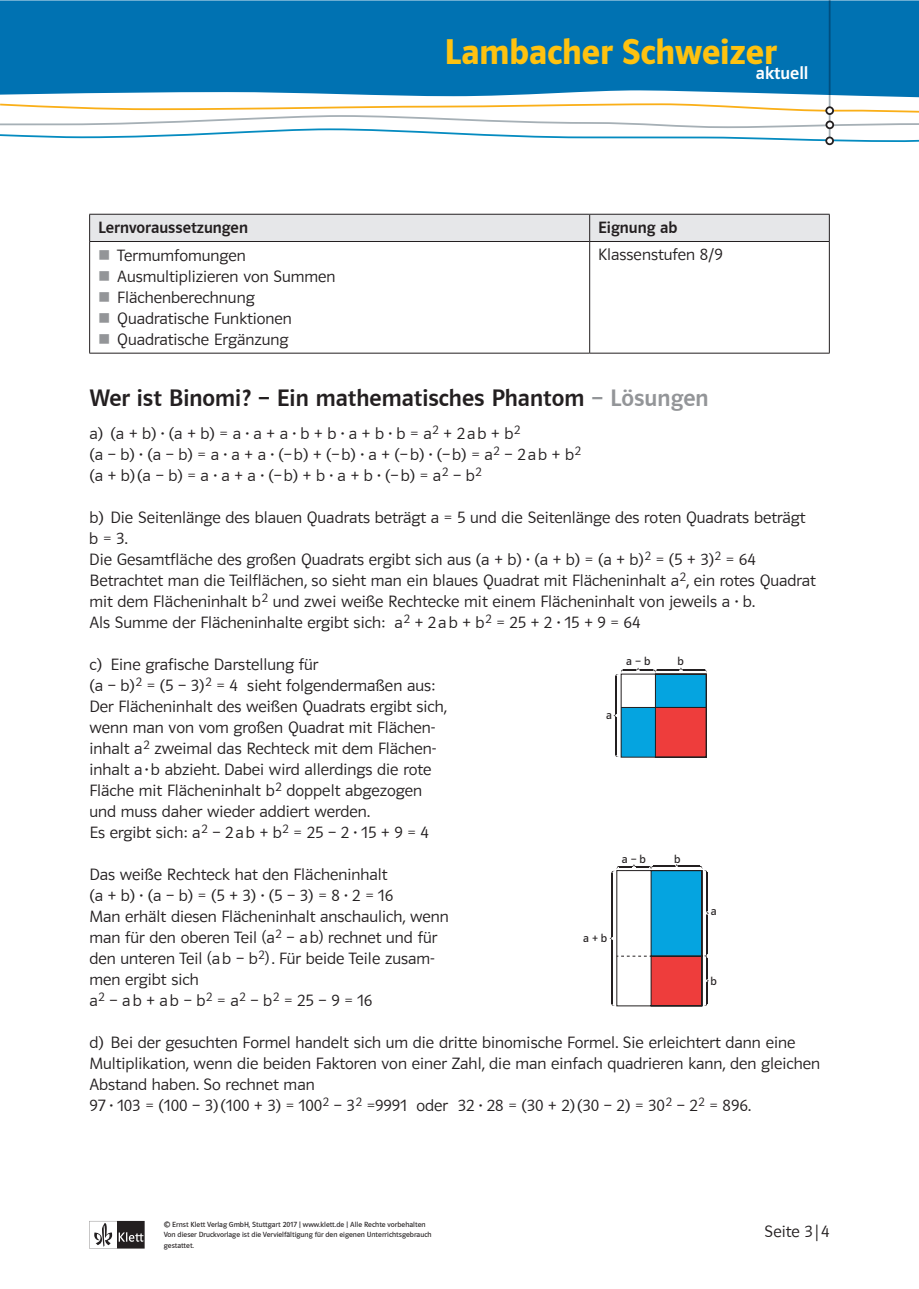
<style>
.page{position:relative;width:919px;height:1289px;background:#fff}
.page>*{position:absolute;margin:0;border:0;box-sizing:border-box;transform-origin:0 0}
.t1{font:36px "Polo ST11 K Hfett";color:#fec210}
.t2{font:24px "Polo MA11 K Krftg";color:#231f20}
.t3{font:16.5px/21px "Polo MA11 K Leicht";color:#231f20}
.t4{font:16.5px "Polo MA11 K Krftg";color:#231f20}
.t5{font:11.7px "Polo MA11 K Buch";color:#231f20}
.t6{font:7.5px/10.5px "Polo MA11 K Buch";color:#231f20}
.s1{color:#939598}
.s2{font-size:16.8px}
.s3{font-family:"Minion Pro"}
</style>
<div class="page">
<div style="left:0;top:0;width:918px;height:90px;background:#0072b2"></div>
<svg style="left:0;top:90px;width:918px;height:56px"></svg>
<svg style="left:0;top:102px;width:918px;height:40px"></svg>
<hr style="left:828px;top:0;width:2px;height:139px;background:#a6b0b6">
<div style="left:826px;top:107px;width:7px;height:7px;background:#fff;border-radius:50%"></div>
<div style="left:825px;top:106px;width:8px;height:9px;border:2px solid #231f20;border-radius:50%"></div>
<div style="left:826px;top:121px;width:7px;height:7px;background:#fff;border-radius:50%"></div>
<div style="left:825px;top:121px;width:9px;height:8px;border:2px solid #231f20;border-radius:50%"></div>
<div style="left:826px;top:137px;width:7px;height:7px;background:#fff;border-radius:50%"></div>
<div style="left:825px;top:136px;width:8px;height:9px;border:2px solid #231f20;border-radius:50%"></div>
<svg style="left:89px;top:1220px;width:56px;height:28px"></svg>
<div style="left:89px;top:214px;width:741px;height:27px;background:#e6e7e9"></div>
<hr style="left:89px;top:241px;width:500px;height:1px;background:#231f20">
<hr style="left:89px;top:242px;width:1px;height:111px;background:#231f20">
<hr style="left:589px;top:241px;width:240px;height:1px;background:#231f20">
<hr style="left:589px;top:242px;width:1px;height:111px;background:#231f20">
<hr style="left:829px;top:242px;width:1px;height:111px;background:#231f20">
<hr style="left:89px;top:353px;width:500px;height:1px;background:#231f20">
<hr style="left:589px;top:353px;width:240px;height:1px;background:#231f20">
<svg style="left:613px;top:667px;width:93px;height:90px"></svg>
<svg style="left:609px;top:864px;width:99px;height:142px"></svg>
<h1 class="t1" style="left:444px;top:31px;width:365px">Lambacher Schweizer<sub>aktuell</sub></h1>
<p class="t4" style="left:98px;top:218px;width:151px">Lernvoraussetzungen</p>
<p class="t4" style="left:598px;top:218px;width:81px">Eignung ab</p>
<p class="t3" style="left:98px;top:244px;width:149px"><span class="s1">■</span> Termumfomungen</p>
<p class="t3" style="left:98px;top:265px;width:239px"><span class="s1">■</span> Ausmultiplizieren von Summen</p>
<p class="t3" style="left:98px;top:286px;width:158px"><span class="s1">■</span> Flächenberechnung</p>
<p class="t3" style="left:98px;top:307px;width:195px"><span class="s1">■</span> Quadratische Funktionen</p>
<p class="t3" style="left:98px;top:328px;width:192px"><span class="s1">■</span> Quadratische Ergänzung</p>
<p class="t3" style="left:598px;top:244px;width:126px">Klassenstufen 8/9</p>
<h2 class="t2" style="left:89px;top:384px;width:620px">Wer ist Binomi? – Ein mathematisches Phantom <span class="s1">– Lösungen</span></h2>
<p class="t3" style="left:89px;top:423px;width:493px">a) (a + b)·(a + b) = a·a + a·b + b·a + b·b = a<sup>2</sup> + 2ab + b<sup>2<br></sup>(a – b)·(a – b) = a·a + a·(–b) + (–b)·a + (–b)·(–b) = a<sup>2</sup> – 2ab + b<sup>2 </sup>(a + b)(a – b) = a·a + a·(–b) + b·a + b·(–b) = a<sup>2</sup> – b<sup>2</sup></p>
<p class="t3" style="left:89px;top:507px;width:728px">b) Die Seitenlänge des blauen Quadrats beträgt a = 5 und die Seitenlänge des roten Quadrats beträgt b=3.<br>Die Gesamtfläche des großen Quadrats ergibt sich aus (a + b)·(a + b) = (a + b)<sup>2</sup> = (5 + 3)<sup>2</sup> = 64<br>Betrachtet man die Teilflächen, so sieht man ein blaues Quadrat mit Flächeninhalt a<sup>2</sup>, ein rotes Quadrat mit dem Flächeninhalt b<sup>2</sup> und zwei weiße Rechtecke mit einem Flächeninhalt von jeweils a·b.<br>Als Summe der Flächeninhalte ergibt sich: a<sup>2</sup> + 2ab + b<sup>2</sup> = 25 + 2·15 + 9 = 64</p>
<p class="t3" style="left:89px;top:654px;width:359px">c) Eine grafische Darstellung für<br>(a – b)<sup>2</sup> = (5 – 3)<sup>2</sup> = 4 sieht folgendermaßen aus:<br>Der Flächeninhalt des weißen Quadrats ergibt sich, wenn man von vom großen Quadrat mit Flächen&shy;inhalt a<sup>2</sup> zweimal das Rechteck mit dem Flächen&shy;inhalt a·b abzieht. Dabei wird allerdings die rote Fläche mit Flächeninhalt b<sup>2</sup> doppelt abgezogen und muss daher wieder addiert werden.<br>Es ergibt sich: a<sup>2</sup> – 2ab + b<sup>2</sup> = 25 – 2·15 + 9 = 4</p>
<p class="t5" style="left:626px;top:654px;width:26px">a – b</p>
<p class="t5" style="left:677px;top:654px;width:8px">b</p>
<p class="t5" style="left:606px;top:708px;width:7px">a</p>
<p class="t3" style="left:89px;top:864px;width:361px">Das weiße Rechteck hat den Flächeninhalt<br>(a + b)·(a – b) = (5 + 3)·(5 – 3) = 8·2 = 16<br>Man erhält diesen Flächeninhalt anschaulich, wenn man für den oberen Teil <span class="s2">(</span>a<sup>2</sup> – ab<span class="s2">)</span> rechnet und für den unteren Teil <span class="s2">(</span>ab – b<sup>2</sup><span class="s2">)</span>. Für beide Teile zusam&shy;men ergibt sich<br>a<sup>2</sup>–ab+ab– b<sup>2</sup>= a<sup>2</sup>– b<sup>2</sup>=25–9=16</p>
<p class="t5" style="left:621px;top:852px;width:26px">a – b</p>
<p class="t5" style="left:674px;top:852px;width:8px">b</p>
<p class="t5" style="left:583px;top:931px;width:26px">a + b</p>
<p class="t5" style="left:710px;top:905px;width:7px">a</p>
<p class="t5" style="left:710px;top:974px;width:8px">b</p>
<p class="t3" style="left:89px;top:1032px;width:732px">d) Bei der gesuchten Formel handelt sich um die dritte binomische Formel. Sie erleichtert dann eine Multiplikation, wenn die beiden Faktoren von einer Zahl, die man einfach quadrieren kann, den gleichen Abstand haben. So rechnet man<br>97·103 = (100 – 3)(100 + 3) = 100<sup>2</sup> – 3<sup>2</sup> =9991 oder 32·28 = (30 + 2)(30 – 2) = 30<sup>2</sup> – 2<sup>2</sup> = 896.</p>
<p class="t6" style="left:164px;top:1218px;width:269px">© Ernst Klett Verlag GmbH, Stuttgart 2017 | www.klett.de | Alle Rechte vorbehalten<br>Von dieser Druckvorlage ist die Vervielfältigung für den eigenen Unterrichtsgebrauch gestattet.</p>
<p class="t3" style="left:764px;top:1221px;width:66px">Seite 3<span class="s3">|</span>4</p>
</div>
